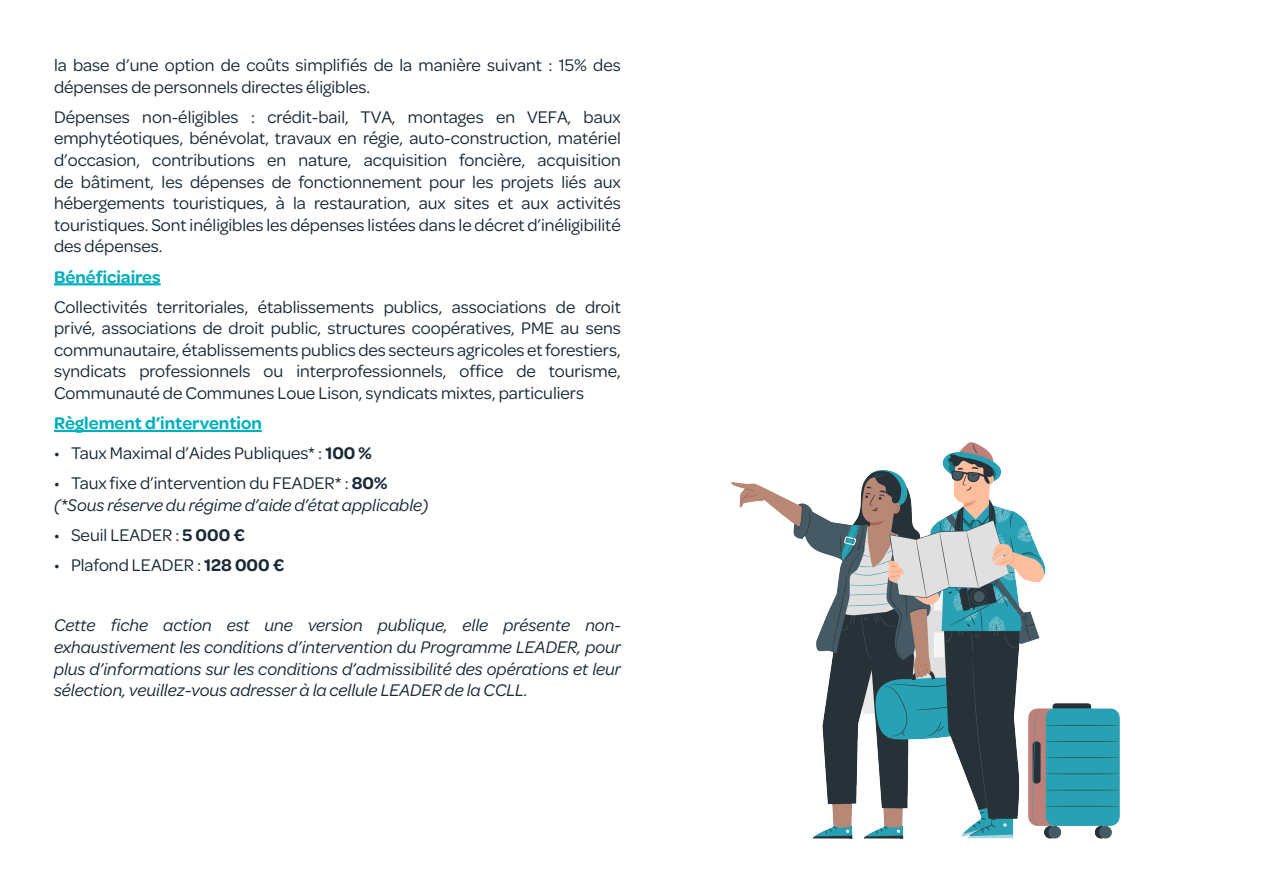
<style>
.page{position:relative;width:1263px;height:893px;background:#fff}
.page>*{position:absolute;margin:0;border:0;box-sizing:border-box;transform-origin:0 0}
.corps_de_texte{font:18px/21.6px "Omnes";color:#182836;text-align:justify}
.corps_de_texte-2{font:italic 18px/21.6px "Omnes";color:#182836;text-align:justify}
.sous-titre{font:600 18px "Omnes";color:#00afbc}
.s1{font-weight:600}
</style>
<div class="page">
<img style="left:731px;top:442px;width:388px;height:397px">
<hr style="left:54px;top:283px;width:107px;height:2px;background:#00afbc">
<hr style="left:54px;top:430px;width:208px;height:2px;background:#00afbc">
<p class="corps_de_texte" style="left:54px;top:53px;width:568px">la base d’une option de coûts simplifiés de la manière suivant : 15% des dépenses de personnels directes éligibles.</p>
<p class="corps_de_texte" style="left:54px;top:105px;width:568px">Dépenses non-éligibles : crédit-bail, TVA, montages en VEFA, baux emphytéotiques, bénévolat, travaux en régie, auto-construction, matériel d’occasion, contributions en nature, acquisition foncière, acquisition de bâtiment, les dépenses de fonctionnement pour les projets liés aux hébergements touristiques, à la restauration, aux sites et aux activités touristiques. Sont inéligibles les dépenses listées dans le décret d’inéligibilité des dépenses.</p>
<p class="sous-titre" style="left:54px;top:264px;width:108px">Bénéficiaires</p>
<p class="corps_de_texte" style="left:54px;top:295px;width:568px">Collectivités territoriales, établissements publics, associations de droit privé, associations de droit public, structures coopératives, PME au sens communautaire, établissements publics des secteurs agricoles et forestiers, syndicats professionnels ou interprofessionnels, office de tourisme, Communauté de Communes Loue Lison, syndicats mixtes, particuliers</p>
<p class="sous-titre" style="left:54px;top:411px;width:209px">Règlement d’intervention</p>
<p class="corps_de_texte" style="left:54px;top:441px;width:319px">• Taux Maximal d’Aides Publiques* : <span class="s1">100 %</span></p>
<p class="corps_de_texte" style="left:54px;top:472px;width:335px">• Taux fixe d’intervention du FEADER* : <span class="s1">80%</span></p>
<p class="corps_de_texte-2" style="left:54px;top:493px;width:376px">(*Sous réserve du régime d’aide d’état applicable)</p>
<p class="corps_de_texte" style="left:54px;top:523px;width:192px">• Seuil LEADER : <span class="s1">5 000 €</span></p>
<p class="corps_de_texte" style="left:54px;top:553px;width:232px">• Plafond LEADER : <span class="s1">128 000 €</span></p>
<p class="corps_de_texte-2" style="left:54px;top:614px;width:569px">Cette fiche action est une version publique, elle présente non&shy;exhaustivement les conditions d’intervention du Programme LEADER, pour plus d’informations sur les conditions d’admissibilité des opérations et leur sélection, veuillez-vous adresser à la cellule LEADER de la CCLL.</p>
</div>
